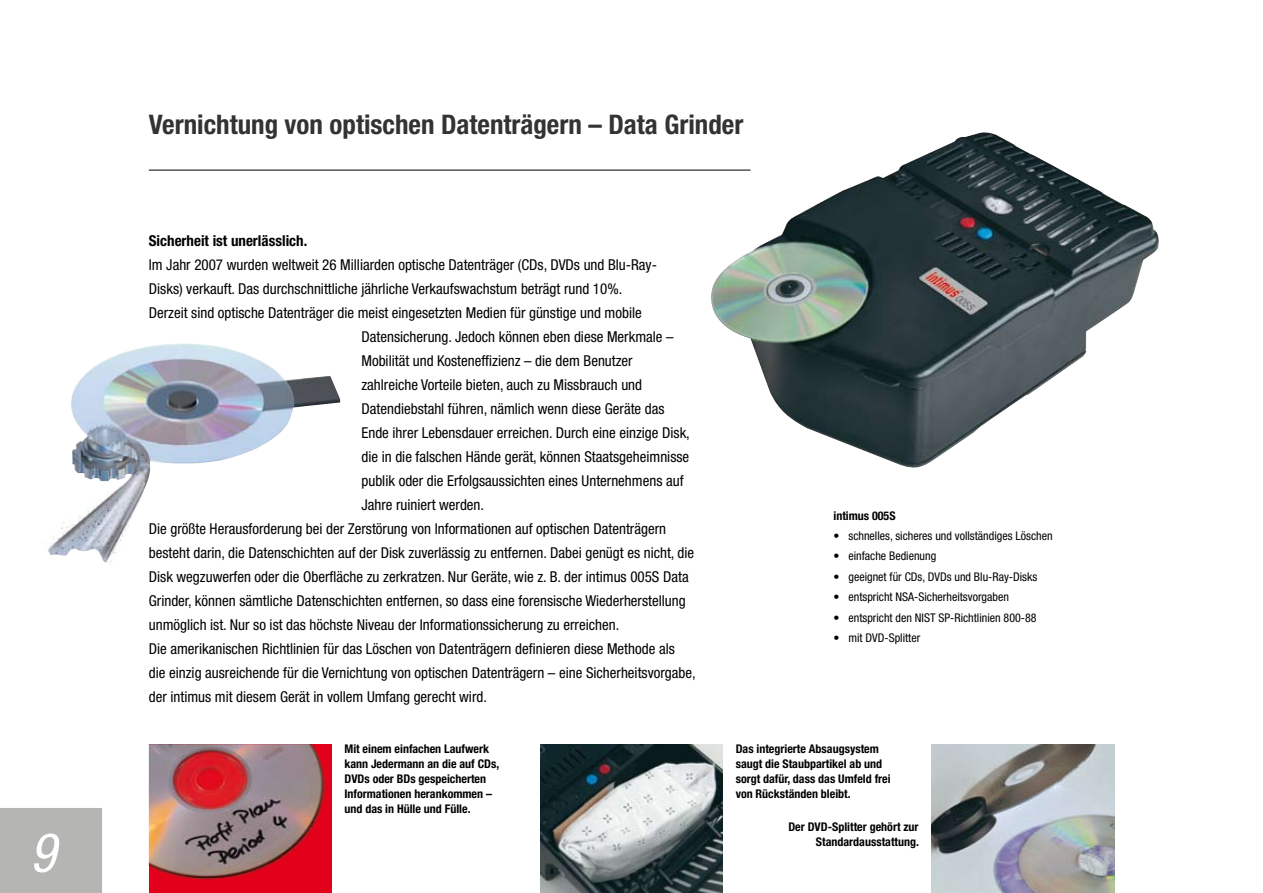
<style>
.page{position:relative;width:1263px;height:893px;background:#fff}
.page>*{position:absolute;margin:0;border:0;box-sizing:border-box;transform-origin:0 0}
.t1{font:italic condensed 54px "Helvetica Neue";color:#fff}
.t2{font:700 condensed 27px "Helvetica Neue";color:#333}
.t3{font:condensed 15px "Helvetica Neue";color:#000}
.t4{font:700 condensed 15px "Helvetica Neue";color:#000}
.t5{font:700 condensed 12px/15px "Helvetica Neue";color:#000}
.t6{font:condensed 12px "Helvetica Neue";color:#000}
</style>
<div class="page">
<img style="left:708px;top:132px;width:451px;height:336px">
<img style="left:931px;top:744px;width:183px;height:149px">
<img style="left:540px;top:744px;width:183px;height:149px">
<div style="left:0;top:808px;width:102px;height:85px;background:#b5b5b3"></div>
<div style="left:149px;top:744px;width:183px;height:149px;background:#e2001a"></div>
<img style="left:149px;top:744px;width:176px;height:135px">
<img style="left:48px;top:343px;width:292px;height:220px">
<hr style="left:149px;top:170px;width:601px;height:1px;background:#000">
<h1 class="t1" style="left:30px;top:821px;width:27px">9</h1>
<h2 class="t2" style="left:149px;top:108px;width:596px">Vernichtung von optischen Datenträgern – Data Grinder</h2>
<p class="t4" style="left:149px;top:231px;width:160px">Sicherheit ist unerlässlich.</p>
<p class="t3" style="left:149px;top:256px;width:510px">Im Jahr 2007 wurden weltweit 26 Milliarden optische Datenträger (CDs, DVDs und Blu-Ray-</p>
<p class="t3" style="left:149px;top:280px;width:475px">Disks) verkauft. Das durchschnittliche jährliche Verkaufswachstum beträgt rund 10%.</p>
<p class="t3" style="left:149px;top:304px;width:494px">Derzeit sind optische Datenträger die meist eingesetzten Medien für günstige und mobile</p>
<p class="t3" style="left:361px;top:328px;width:314px">Datensicherung. Jedoch können eben diese Merkmale –</p>
<p class="t3" style="left:361px;top:352px;width:273px">Mobilität und Kosteneffizienz – die dem Benutzer</p>
<p class="t3" style="left:361px;top:376px;width:282px">zahlreiche Vorteile bieten, auch zu Missbrauch und</p>
<p class="t3" style="left:361px;top:400px;width:305px">Datendiebstahl führen, nämlich wenn diese Geräte das</p>
<p class="t3" style="left:361px;top:424px;width:330px">Ende ihrer Lebensdauer erreichen. Durch eine einzige Disk,</p>
<p class="t3" style="left:361px;top:448px;width:329px">die in die falschen Hände gerät, können Staatsgeheimnisse</p>
<p class="t3" style="left:361px;top:472px;width:324px">publik oder die Erfolgsaussichten eines Unternehmens auf</p>
<p class="t3" style="left:361px;top:496px;width:124px">Jahre ruiniert werden.</p>
<p class="t3" style="left:149px;top:520px;width:519px">Die größte Herausforderung bei der Zerstörung von Informationen auf optischen Datenträgern</p>
<p class="t3" style="left:149px;top:544px;width:547px">besteht darin, die Datenschichten auf der Disk zuverlässig zu entfernen. Dabei genügt es nicht, die</p>
<p class="t3" style="left:149px;top:568px;width:541px">Disk wegzuwerfen oder die Oberfläche zu zerkratzen. Nur Geräte, wie z. B. der intimus 005S Data</p>
<p class="t3" style="left:149px;top:592px;width:538px">Grinder, können sämtliche Datenschichten entfernen, so dass eine forensische Wiederherstellung</p>
<p class="t3" style="left:149px;top:616px;width:472px">unmöglich ist. Nur so ist das höchste Niveau der Informationssicherung zu erreichen.</p>
<p class="t3" style="left:149px;top:640px;width:527px">Die amerikanischen Richtlinien für das Löschen von Datenträgern definieren diese Methode als</p>
<p class="t3" style="left:149px;top:664px;width:548px">die einzig ausreichende für die Vernichtung von optischen Datenträgern – eine Sicherheitsvorgabe,</p>
<p class="t3" style="left:149px;top:688px;width:340px">der intimus mit diesem Gerät in vollem Umfang gerecht wird.</p>
<p class="t5" style="left:833px;top:508px;width:64px">intimus 005S</p>
<p class="t6" style="left:833px;top:529px;width:221px">• schnelles, sicheres und vollständiges Löschen</p>
<p class="t6" style="left:833px;top:549px;width:104px">• einfache Bedienung</p>
<p class="t6" style="left:833px;top:570px;width:205px">• geeignet für CDs, DVDs und Blu-Ray-Disks</p>
<p class="t6" style="left:833px;top:590px;width:177px">• entspricht NSA-Sicherheitsvorgaben</p>
<p class="t6" style="left:833px;top:610px;width:205px">• entspricht den NIST SP-Richtlinien 800-88</p>
<p class="t6" style="left:833px;top:631px;width:88px">• mit DVD-Splitter</p>
<p class="t5" style="left:344px;top:741px;width:156px">Mit einem einfachen Laufwerk kann Jedermann an die auf CDs,<br>DVDs oder BDs gespeicherten<br>Informationen herankommen – und das in Hülle und Fülle.</p>
<p class="t5" style="left:736px;top:741px;width:156px">Das integrierte Absaugsystem saugt die Staubpartikel ab und sorgt dafür, dass das Umfeld frei von Rückständen bleibt.</p>
<p class="t5" style="left:788px;top:819px;width:132px;text-align:right">Der DVD-Splitter gehört zur<br>Standardausstattung.</p>
</div>
